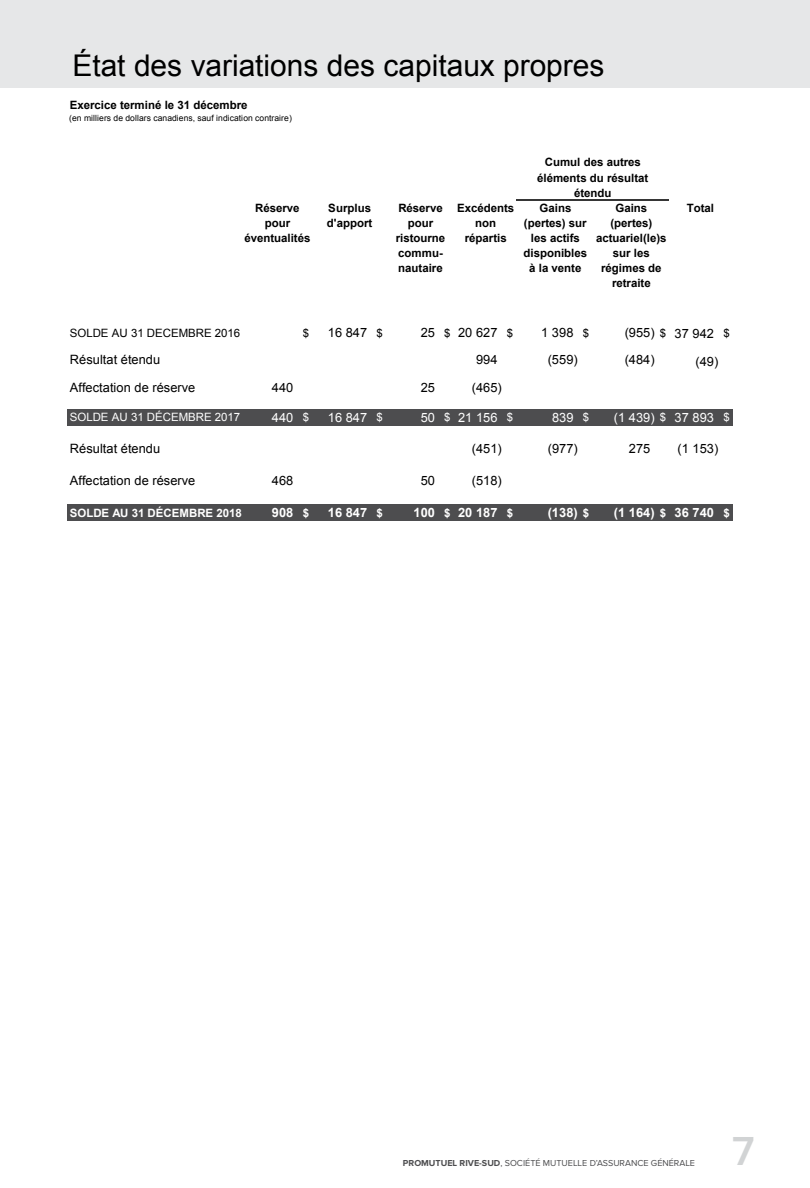
<style>
.page{position:relative;width:810px;height:1188px;background:#fff}
.page>*{position:absolute;margin:0;border:0;box-sizing:border-box;transform-origin:0 0}
.t1{font:600 42px "Proxima Nova";color:#d1d3d4}
.t2{font:30px "Arial";color:#000}
.t3{font:12.9px "Arial";letter-spacing:.005em;color:#000}
.t4{font:700 12.9px "Arial";letter-spacing:.005em;color:#fff}
.t5{font:12.9px "Arial";letter-spacing:.005em;color:#fff}
.t6{font:700 11.4px/15px "Arial";color:#000;text-align:center}
.t7{font:11.4px "Arial";letter-spacing:-.005em;color:#000}
.t8{font:11.4px "Arial";letter-spacing:-.005em;color:#fff}
.t9{font:700 11.4px "Arial";letter-spacing:-.005em;color:#fff}
.t10{font:9px "Proxima Nova";color:#4d4d4f}
.t11{font:8.55px "Arial";letter-spacing:.005em;color:#000}
.s1{font-size:11.4px}
.s2{font-weight:700}
</style>
<div class="page">
<div style="left:0;top:0;width:810px;height:88px;background:#e6e7e8"></div>
<div style="left:67px;top:409px;width:665px;height:16px;background:#4d4d4f"></div>
<div style="left:67px;top:505px;width:665px;height:16px;background:#4d4d4f"></div>
<hr style="left:517px;top:200px;width:152px;height:1px;background:#363636">
<h2 class="t2" style="left:72px;top:45px;width:533px">État des variations des capitaux propres</h2>
<p class="t6" style="left:70px;top:98px;width:179px">Exercice terminé le 31 décembre</p>
<p class="t11" style="left:69px;top:113px;width:224px">(en milliers de dollars canadiens, sauf indication contraire)</p>
<p class="t6" style="left:244px;top:201px;width:68px">Réserve pour éventualités</p>
<p class="t6" style="left:545px;top:155px;width:98px">Cumul des autres</p>
<p class="t6" style="left:537px;top:170px;width:113px">éléments du résultat</p>
<p class="t6" style="left:574px;top:185px;width:39px">étendu</p>
<p class="t6" style="left:540px;top:201px;width:33px">Gains</p>
<p class="t6" style="left:524px;top:216px;width:64px">(pertes) sur</p>
<p class="t6" style="left:531px;top:231px;width:50px">les actifs</p>
<p class="t6" style="left:523px;top:246px;width:65px">disponibles</p>
<p class="t6" style="left:529px;top:261px;width:54px">à la vente</p>
<p class="t6" style="left:327px;top:201px;width:47px;text-align:left">Surplus d'apport</p>
<p class="t6" style="left:396px;top:201px;width:51px">Réserve pour ristourne commu&shy;nautaire</p>
<p class="t6" style="left:457px;top:201px;width:59px">Excédents non répartis</p>
<p class="t6" style="left:687px;top:201px;width:29px">Total</p>
<p class="t6" style="left:596px;top:201px;width:72px">Gains (pertes) actuariel(le)s sur les régimes de retraite</p>
<p class="t7" style="left:70px;top:326px;width:172px">SOLDE AU 31 DECEMBRE 2016</p>
<p class="t7" style="left:303px;top:325px;width:8px">$</p>
<p class="t3" style="left:328px;top:324px;width:57px">16 847 <span class="s1">$</span></p>
<p class="t3" style="left:421px;top:324px;width:94px">25 <span class="s1">$</span> 20 627 <span class="s1">$</span></p>
<p class="t3" style="left:541px;top:324px;width:49px">1 398 <span class="s1">$</span></p>
<p class="t3" style="left:625px;top:324px;width:107px">(955) <span class="s1">$</span> 37 942 <span class="s1">$</span></p>
<p class="t3" style="left:70px;top:352px;width:92px">Résultat étendu</p>
<p class="t3" style="left:476px;top:352px;width:23px">994</p>
<p class="t3" style="left:548px;top:352px;width:32px">(559)</p>
<p class="t3" style="left:625px;top:352px;width:32px">(484)</p>
<p class="t3" style="left:695px;top:353px;width:24px">(49)</p>
<p class="t3" style="left:70px;top:379px;width:127px">Affectation de réserve</p>
<p class="t3" style="left:272px;top:379px;width:23px">440</p>
<p class="t3" style="left:421px;top:379px;width:16px">25</p>
<p class="t3" style="left:472px;top:379px;width:32px">(465)</p>
<p class="t8" style="left:70px;top:410px;width:172px">SOLDE AU 31 DÉCEMBRE 2017</p>
<p class="t5" style="left:272px;top:409px;width:39px">440 <span class="s1">$</span></p>
<p class="t5" style="left:328px;top:409px;width:57px">16 847 <span class="s1">$</span></p>
<p class="t5" style="left:421px;top:409px;width:94px">50 <span class="s1">$</span> 21 156 <span class="s1">$</span></p>
<p class="t5" style="left:552px;top:409px;width:39px">839 <span class="s1">$</span></p>
<p class="t5" style="left:614px;top:409px;width:117px">(1 439) <span class="s1">$</span> 37 893 <span class="s1">$</span></p>
<p class="t3" style="left:70px;top:440px;width:92px">Résultat étendu</p>
<p class="t3" style="left:472px;top:440px;width:32px">(451)</p>
<p class="t3" style="left:548px;top:440px;width:32px">(977)</p>
<p class="t3" style="left:629px;top:440px;width:23px">275</p>
<p class="t3" style="left:678px;top:440px;width:42px">(1 153)</p>
<p class="t3" style="left:70px;top:472px;width:127px">Affectation de réserve</p>
<p class="t3" style="left:272px;top:472px;width:23px">468</p>
<p class="t3" style="left:421px;top:472px;width:16px">50</p>
<p class="t3" style="left:472px;top:472px;width:32px">(518)</p>
<p class="t9" style="left:70px;top:505px;width:174px">SOLDE AU 31 DÉCEMBRE 2018</p>
<p class="t4" style="left:272px;top:504px;width:39px">908 <span class="s1">$</span></p>
<p class="t4" style="left:328px;top:504px;width:57px">16 847 <span class="s1">$</span></p>
<p class="t4" style="left:413px;top:504px;width:101px">100 <span class="s1">$</span> 20 187 <span class="s1">$</span></p>
<p class="t4" style="left:548px;top:504px;width:43px">(138) <span class="s1">$</span></p>
<p class="t4" style="left:614px;top:504px;width:117px">(1 164) <span class="s1">$</span> 36 740 <span class="s1">$</span></p>
<p class="t10" style="left:403px;top:1157px;width:294px"><span class="s2">PROMUTUEL RIVE-SUD</span>, SOCIÉTÉ MUTUELLE D’ASSURANCE GÉNÉRALE</p>
<h1 class="t1" style="left:732px;top:1127px;width:24px">7</h1>
</div>
